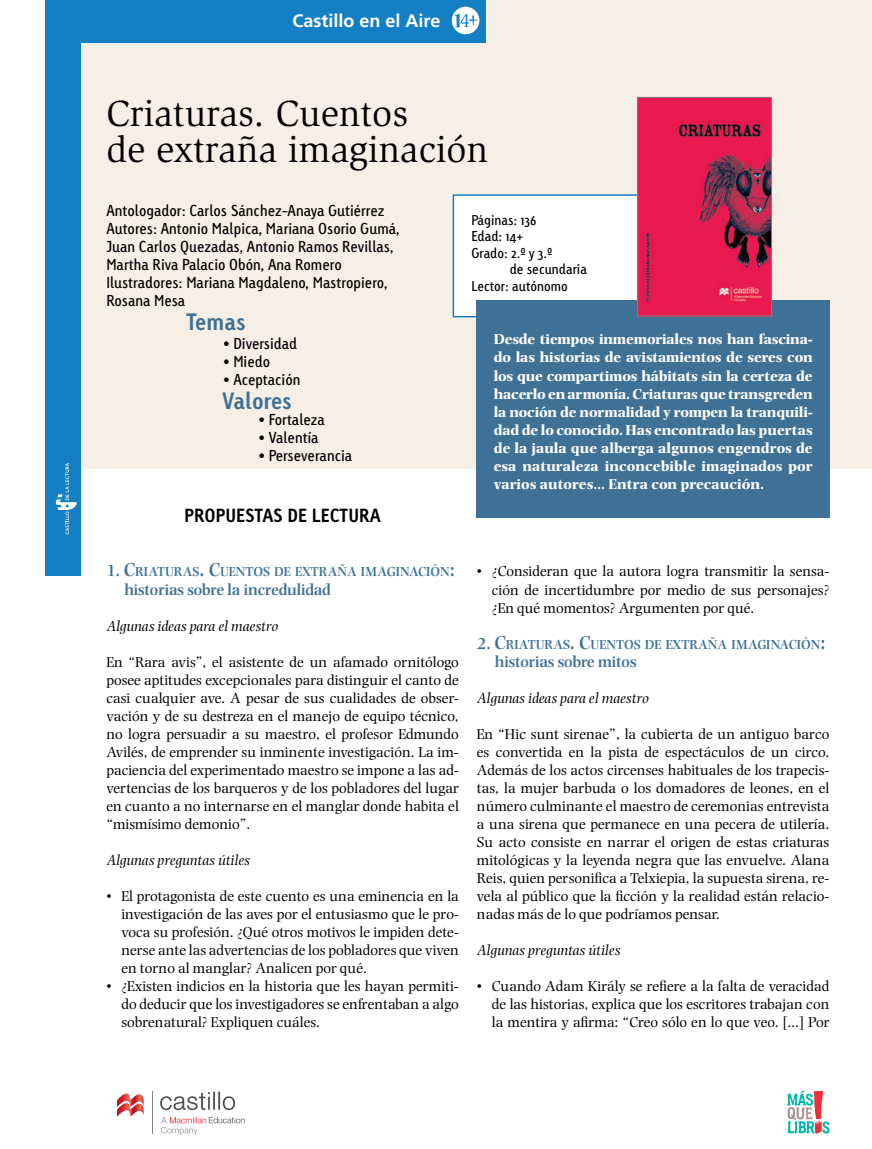
<style>
.page{position:relative;width:872px;height:1149px;background:#fff}
.page>*{position:absolute;margin:0;border:0;box-sizing:border-box;transform-origin:0 0}
.t1{font:37.5px/36px "Slimbach Std";color:#000}
.t2{font:700 22.5px "Linotype Tetria";color:#3e7195}
.t3{font:700 18px "Linotype Tetria";color:#000}
.t4{font:700 18px "Frutiger CE";color:#fff}
.t5{font:600 16.5px "Photina";color:#3e7195}
.t6{font:15px/18px "Photina";color:#000;text-align:justify}
.t7{font:700 15px/18px "Photina";color:#fff;text-align:justify}
.t8{font:15px/18px "Linotype Tetria";color:#000}
.t9{font:italic 15px "Photina";color:#000}
.t10{font:600 13.65px "Photina";color:#3e7195}
.t11{font:13.5px "Linotype Tetria";color:#000}
.s1{font-size:16.5px}
.s2{font-size:19.5px}
</style>
<div class="page">
<div style="left:60px;top:0;width:812px;height:468px;background:#f6efe6"></div>
<div style="left:452px;top:194px;width:216px;height:123px;background:#fff;border:2px solid #157fc3"></div>
<div style="left:476px;top:300px;width:353px;height:217px;background:#3e7195"></div>
<div style="left:46px;top:0;width:35px;height:575px;background:#157fc3"></div>
<div style="left:81px;top:0;width:404px;height:42px;background:#157fc3"></div>
<svg style="left:56px;top:463px;width:21px;height:71px"></svg>
<svg style="left:117px;top:1093px;width:27px;height:24px"></svg>
<hr style="left:152px;top:1090px;width:1px;height:42px;background:#808285">
<svg style="left:160px;top:1091px;width:75px;height:18px"></svg>
<svg style="left:161px;top:1117px;width:83px;height:17px"></svg>
<svg style="left:787px;top:1090px;width:42px;height:43px"></svg>
<div style="left:452px;top:7px;width:27px;height:27px;background:#fff;border-radius:50%"></div>
<svg style="left:454px;top:14px;width:23px;height:13px"></svg>
<img style="left:639px;top:99px;width:130px;height:215px">
<div style="left:637px;top:97px;width:134px;height:219px;border:1px solid #7c7e81"></div>
<p class="t4" style="left:292px;top:10px;width:150px">Castillo en el Aire</p>
<h1 class="t1" style="left:106px;top:96px;width:383px">Criaturas. Cuentos<br>de extraña imaginación</h1>
<p class="t8" style="left:106px;top:202px;width:295px">Antologador: Carlos Sánchez-Anaya Gutiérrez Autores: Antonio Malpica, Mariana Osorio Gumá, Juan Carlos Quezadas, Antonio Ramos Revillas, Martha Riva Palacio Obón, Ana Romero Ilustradores: Mariana Magdaleno, Mastropiero, Rosana Mesa</p>
<p class="t11" style="left:471px;top:211px;width:67px">Páginas: 136</p>
<p class="t11" style="left:471px;top:228px;width:54px">Edad: 14+</p>
<p class="t11" style="left:471px;top:244px;width:83px">Grado: 2.º y 3.º</p>
<p class="t11" style="left:510px;top:261px;width:79px">de secundaria</p>
<p class="t11" style="left:471px;top:277px;width:98px">Lector: autónomo</p>
<h2 class="t2" style="left:186px;top:308px;width:61px">Temas</h2>
<p class="t8" style="left:223px;top:334px;width:76px">• Diversidad</p>
<p class="t8" style="left:223px;top:352px;width:49px">• Miedo</p>
<p class="t8" style="left:223px;top:370px;width:79px">• Aceptación</p>
<p class="t8" style="left:258px;top:411px;width:68px">• Fortaleza</p>
<p class="t8" style="left:258px;top:429px;width:62px">• Valentía</p>
<p class="t8" style="left:258px;top:447px;width:95px">• Perseverancia</p>
<h2 class="t2" style="left:222px;top:387px;width:71px">Valores</h2>
<p class="t3" style="left:184px;top:504px;width:198px">PROPUESTAS DE LECTURA</p>
<p class="t10" style="left:106px;top:564px;width:350px"><span class="s1">1.</span> <span class="s2">C</span>RIATURAS<span class="s2">. C</span>UENTOS DE EXTRAÑA IMAGINACIÓN<span class="s2">:</span></p>
<p class="t5" style="left:124px;top:579px;width:208px">historias sobre la incredulidad</p>
<p class="t9" style="left:106px;top:617px;width:173px">Algunas ideas para el maestro</p>
<p class="t6" style="left:106px;top:652px;width:354px">En “Rara avis”, el asistente de un afamado ornitólogo posee aptitudes excepcionales para distinguir el canto de casi cualquier ave. A pesar de sus cualidades de obser&shy;vación y de su destreza en el manejo de equipo técnico, no logra persuadir a su maestro, el profesor Edmundo Avilés, de emprender su inminente investigación. La im&shy;paciencia del experimentado maestro se impone a las ad&shy;vertencias de los barqueros y de los pobladores del lugar en cuanto a no internarse en el manglar donde habita el “mismísimo demonio”.</p>
<p class="t9" style="left:106px;top:851px;width:145px">Algunas preguntas útiles</p>
<p class="t6" style="left:121px;top:886px;width:339px;text-indent:-15px">• El protagonista de este cuento es una eminencia en la investigación de las aves por el entusiasmo que le pro&shy;voca su profesión. ¿Qué otros motivos le impiden dete&shy;nerse ante las advertencias de los pobladores que viven en torno al manglar? Analicen por qué.</p>
<p class="t6" style="left:121px;top:976px;width:339px;text-indent:-15px">• ¿Existen indicios en la historia que les hayan permiti&shy;do deducir que los investigadores se enfrentaban a algo sobrenatural? Expliquen cuáles.</p>
<p class="t7" style="left:494px;top:330px;width:320px">Desde tiempos inmemoriales nos han fascina&shy;do las historias de avistamientos de seres con los que compartimos hábitats sin la certeza de hacerlo en armonía. Criaturas que transgreden la noción de normalidad y rompen la tranquili&shy;dad de lo conocido. Has encontrado las puertas de la jaula que alberga algunos engendros de esa naturaleza inconcebible imaginados por varios autores… Entra con precaución.</p>
<p class="t6" style="left:492px;top:562px;width:339px;text-indent:-15px">• ¿Consideran que la autora logra transmitir la sensa&shy;ción de incertidumbre por medio de sus personajes? ¿En qué momentos? Argumenten por qué.</p>
<p class="t10" style="left:477px;top:636px;width:350px"><span class="s1">2.</span> <span class="s2">C</span>RIATURAS<span class="s2">. C</span>UENTOS DE EXTRAÑA IMAGINACIÓN<span class="s2">:</span></p>
<p class="t5" style="left:495px;top:651px;width:143px">historias sobre mitos</p>
<p class="t9" style="left:477px;top:689px;width:173px">Algunas ideas para el maestro</p>
<p class="t6" style="left:477px;top:724px;width:354px">En “Hic sunt sirenae”, la cubierta de un antiguo barco es convertida en la pista de espectáculos de un circo.<br>Además de los actos circenses habituales de los trapecis&shy;tas, la mujer barbuda o los domadores de leones, en el número culminante el maestro de ceremonias entrevista a una sirena que permanece en una pecera de utilería.<br>Su acto consiste en narrar el origen de estas criaturas mitológicas y la leyenda negra que las envuelve. Alana Reis, quien personifica a Telxiepia, la supuesta sirena, re&shy;vela al público que la ficción y la realidad están relacio&shy;nadas más de lo que podríamos pensar.</p>
<p class="t9" style="left:477px;top:941px;width:145px">Algunas preguntas útiles</p>
<p class="t6" style="left:492px;top:976px;width:339px;text-indent:-15px">• Cuando Adam Király se refiere a la falta de veracidad de las historias, explica que los escritores trabajan con la mentira y afirma: “Creo sólo en lo que veo. […] Por</p>
</div>
